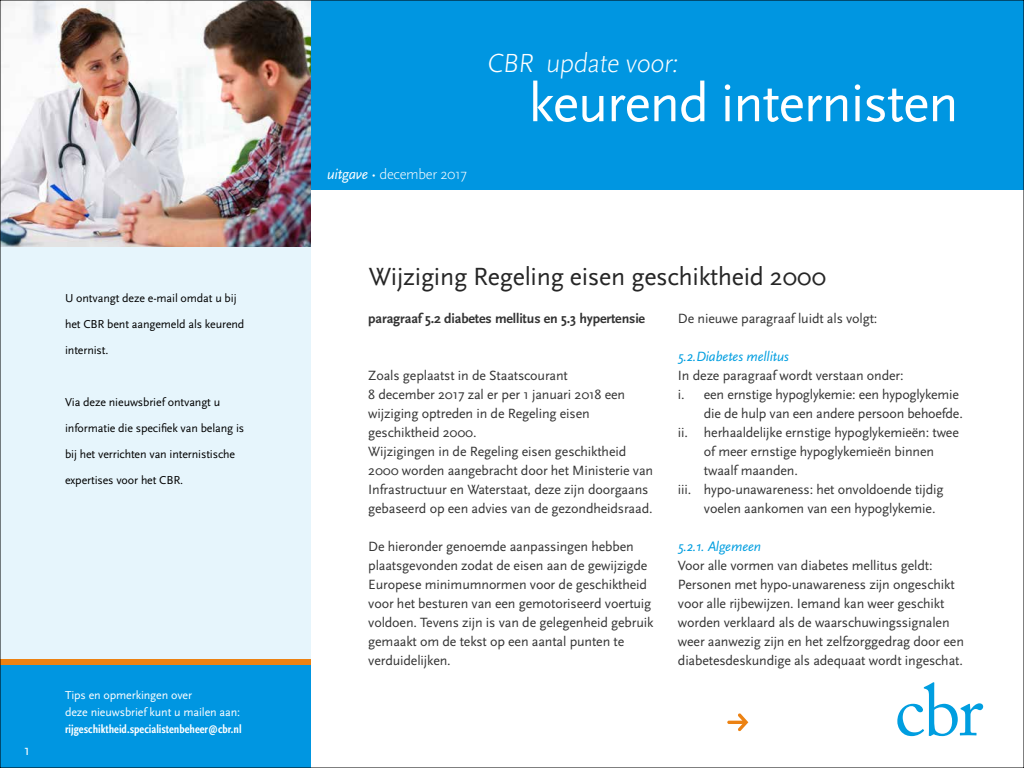
<style>
.page{position:relative;width:1024px;height:768px;background:#fff}
.page>*{position:absolute;margin:0;border:0;box-sizing:border-box;transform-origin:0 0}
.t1{font:55.7px "Scala Sans Pro";letter-spacing:-.02em;color:#fff}
.t2{font:300 27.3px "Scala Sans Pro";color:#fff}
.t3{font:26px "Scala Sans Pro";letter-spacing:-.01em;color:#262626}
.t4{font:300 15px "Scala Sans Pro";letter-spacing:-.02em;color:#fff}
.t5{font:15px "Scala Sans Pro";color:#fff}
.t6{font:14px/19px "Scala Sans Pro";letter-spacing:-.01em;color:#333}
.t7{font:700 14px "Scala Sans Pro";letter-spacing:-.01em;color:#333}
.t8{font:italic 14px "Scala Sans Pro";letter-spacing:-.01em;color:#009ee0}
.t9{font:12px/26px "Scala Sans Pro";letter-spacing:-.01em;color:#000}
.t10{font:12px/17px "Scala Sans Pro";letter-spacing:-.01em;color:#fff}
.t11{font:700 condensed 12px "Scala Sans Pro";color:#fff}
.s1{font-weight:400;font-style:italic}
</style>
<div class="page">
<div style="left:0;top:190px;width:311px;height:511px;background:#e6f5fc"></div>
<div style="left:0;top:0;width:1024px;height:190px;background:#0096e1"></div>
<div style="left:0;top:665px;width:311px;height:103px;background:#0096e1"></div>
<div style="left:0;top:659px;width:311px;height:6px;background:#ec8213"></div>
<svg style="left:727px;top:713px;width:21px;height:18px"></svg>
<svg style="left:897px;top:682px;width:86px;height:54px"></svg>
<img style="left:2px;top:2px;width:309px;height:245px">
<p class="t9" style="left:65px;top:285px;width:181px">U ontvangt deze e-mail omdat u bij het CBR bent aangemeld als keurend internist.</p>
<p class="t9" style="left:65px;top:389px;width:181px">Via deze nieuwsbrief ontvangt u informatie die specifiek van belang is bij het verrichten van internistische expertises voor het CBR.</p>
<p class="t5" style="left:24px;top:740px;width:7px">1</p>
<p class="t10" style="left:65px;top:686px;width:177px">Tips en opmerkingen over<br>deze nieuwsbrief kunt u mailen aan:</p>
<p class="t11" style="left:65px;top:721px;width:178px">rijgeschiktheid.specialistenbeheer@cbr.nl</p>
<h2 class="t2" style="left:487px;top:45px;width:196px">CBR update voor:</h2>
<p class="t4" style="left:327px;top:164px;width:142px"><span class="s1">uitgave</span> • december 2017</p>
<h1 class="t1" style="left:529px;top:66px;width:431px">keurend internisten</h1>
<h3 class="t3" style="left:369px;top:259px;width:459px">Wijziging Regeling eisen geschiktheid 2000</h3>
<p class="t7" style="left:368px;top:309px;width:278px">paragraaf 5.2 diabetes mellitus en 5.3 hypertensie</p>
<p class="t6" style="left:368px;top:365px;width:286px">Zoals geplaatst in de Staatscourant<br>8 december 2017 zal er per 1 januari 2018 een wijziging optreden in de Regeling eisen geschiktheid 2000.<br>Wijzigingen in de Regeling eisen geschiktheid 2000 worden aangebracht door het Ministerie van Infrastructuur en Waterstaat, deze zijn doorgaans gebaseerd op een advies van de gezondheidsraad.</p>
<p class="t6" style="left:368px;top:536px;width:287px">De hieronder genoemde aanpassingen hebben plaatsgevonden zodat de eisen aan de gewijzigde Europese minimumnormen voor de geschiktheid voor het besturen van een gemotoriseerd voertuig voldoen. Tevens zijn is van de gelegenheid gebruik gemaakt om de tekst op een aantal punten te verduidelijken.</p>
<p class="t6" style="left:678px;top:308px;width:201px">De nieuwe paragraaf luidt als volgt:</p>
<p class="t8" style="left:678px;top:347px;width:112px">5.2.Diabetes mellitus</p>
<p class="t6" style="left:678px;top:365px;width:227px">In deze paragraaf wordt verstaan onder:</p>
<p class="t6" style="left:678px;top:384px;width:283px">i. een ernstige hypoglykemie: een hypoglykemie</p>
<p class="t6" style="left:704px;top:403px;width:260px">die de hulp van een andere persoon behoefde.</p>
<p class="t6" style="left:678px;top:422px;width:283px">ii. herhaaldelijke ernstige hypoglykemieën: twee</p>
<p class="t6" style="left:704px;top:441px;width:232px">of meer ernstige hypoglykemieën binnen</p>
<p class="t6" style="left:704px;top:460px;width:95px">twaalf maanden.</p>
<p class="t6" style="left:678px;top:479px;width:267px">iii. hypo-unawareness: het onvoldoende tijdig</p>
<p class="t6" style="left:704px;top:498px;width:233px">voelen aankomen van een hypoglykemie.</p>
<p class="t8" style="left:678px;top:537px;width:85px">5.2.1. Algemeen</p>
<p class="t6" style="left:678px;top:555px;width:288px">Voor alle vormen van diabetes mellitus geldt:<br>Personen met hypo-unawareness zijn ongeschikt voor alle rijbewijzen. Iemand kan weer geschikt worden verklaard als de waarschuwingssignalen weer aanwezig zijn en het zelfzorggedrag door een diabetesdeskundige als adequaat wordt ingeschat.</p>
</div>
